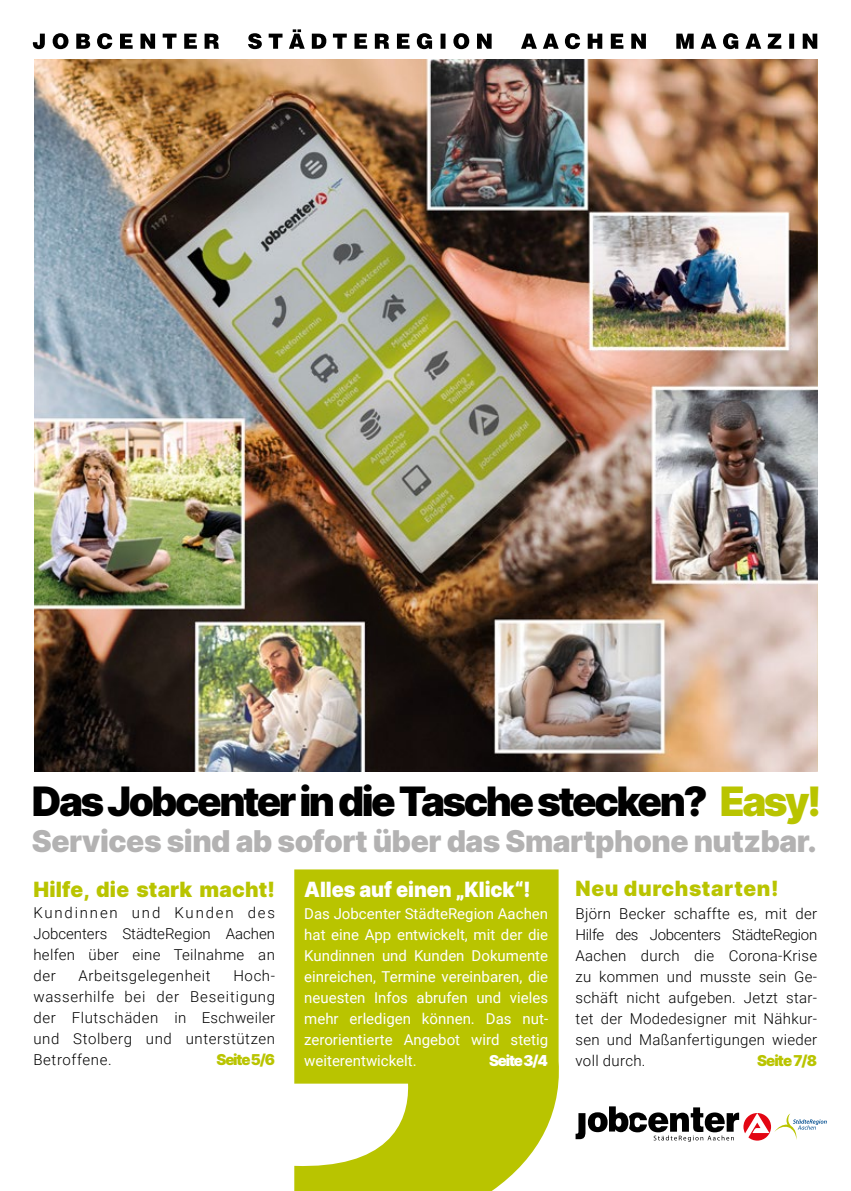
<style>
.page{position:relative;width:851px;height:1191px;background:#fff}
.page>*{position:absolute;margin:0;border:0;box-sizing:border-box;transform-origin:0 0}
.t1{font:900 40.5px "Inter";letter-spacing:-.06em;color:#000}
.t2{font:900 30px "Inter";letter-spacing:-.015em;color:#b3b2b2}
.t3{font:900 21px "Inter";color:#fff;scale:.95 1}
.t4{font:900 21px "Inter";letter-spacing:.01em;color:#b9c400}
.t5{font:900 21px "Inter";letter-spacing:.03em;color:#b9c400}
.t6{font:300 15px/21px "Roboto";letter-spacing:.02em;color:#000;text-align:justify}
.t7{font:15px/21px "Roboto";color:#fff;text-align:justify}
.t8{font:300 15px "Roboto";letter-spacing:.04em;color:#000}
.t9{font:900 15px "Inter";letter-spacing:-.075em;color:#b9c400}
.t10{font:900 15px "Inter";letter-spacing:-.08em;color:#fff}
.s1{color:#b9c400}
</style>
<div class="page">
<svg style="left:32px;top:29px;width:785px;height:20px"></svg>
<svg style="left:294px;top:869px;width:265px;height:322px;background:#c1cb1f"></svg>
<svg style="left:575px;top:1106px;width:251px;height:35px"></svg>
<img style="left:34px;top:60px;width:783px;height:711px">
<h1 class="t1" style="left:32px;top:771px;width:791px">Das Jobcenter in die Tasche stecken? <span class="s1">Easy!</span></h1>
<h2 class="t2" style="left:32px;top:819px;width:786px">Services sind ab sofort über das Smartphone nutzbar.</h2>
<h3 class="t3" style="left:304px;top:874px;width:240px">Alles auf einen „Klick“!</h3>
<p class="t7" style="left:304px;top:903px;width:245px">Das Jobcenter StädteRegion Aachen hat eine App entwickelt, mit der die Kundinnen und Kunden Dokumente einreichen, Termine vereinbaren, die neuesten Infos abrufen und vieles mehr erledigen können. Das nut&shy;zerorientierte Angebot wird stetig weiterentwickelt.</p>
<h3 class="t4" style="left:33px;top:874px;width:243px">Hilfe, die stark macht!</h3>
<p class="t6" style="left:33px;top:902px;width:243px">Kundinnen und Kunden des Jobcenters StädteRegion Aachen helfen über eine Teilnahme an der</p>
<h3 class="t5" style="left:575px;top:873px;width:204px">Neu durchstarten!</h3>
<p class="t6" style="left:575px;top:903px;width:243px">Björn Becker schaffte es, mit der Hilfe des Jobcenters StädteRegion Aachen durch die Corona-Krise zu kommen und musste sein Ge&shy;schäft nicht aufgeben. Jetzt star&shy;tet der Modedesigner mit Nähkur&shy;sen und Maßanfertigungen wieder voll durch.</p>
<p class="t6" style="left:33px;top:965px;width:243px;text-indent:200px">Hoch&shy;wasserhilfe bei der Beseitigung der Flutschäden in Eschweiler und Stolberg und unterstützen Betroffene.</p>
<p class="t8" style="left:78px;top:965px;width:134px">Arbeitsgelegenheit</p>
<p class="t9" style="left:216px;top:1049px;width:60px">Seite 5/6</p>
<p class="t10" style="left:489px;top:1050px;width:60px">Seite 3/4</p>
<p class="t9" style="left:757px;top:1050px;width:62px">Seite 7/8</p>
</div>
